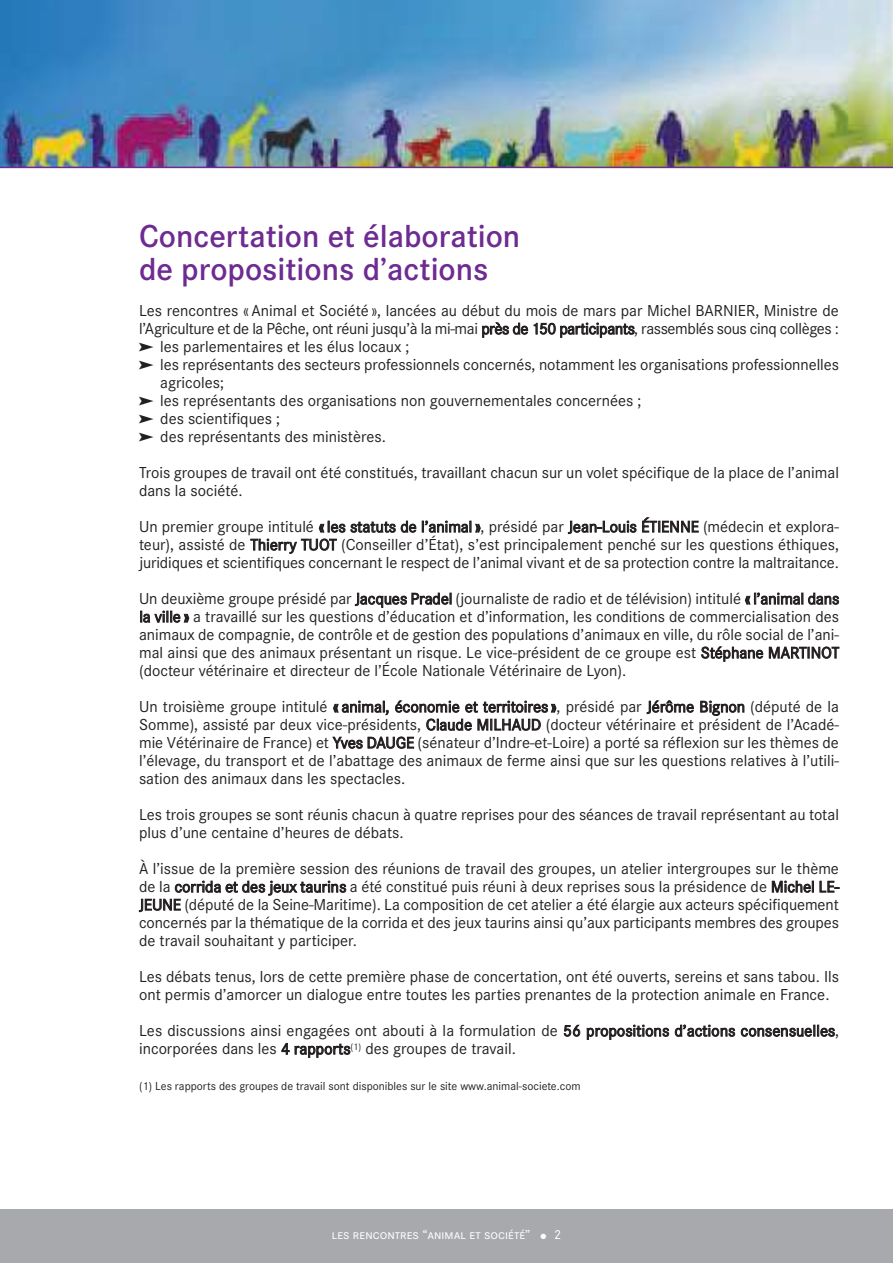
<style>
.page{position:relative;width:893px;height:1263px;background:#fff}
.page>*{position:absolute;margin:0;border:0;box-sizing:border-box;transform-origin:0 0}
.t1{font:600 16.05px/33px "Corporate S";color:#6e2b91}
.t2{font:8.1px "Corporate S";color:#231f20}
.t3{font:8.1px "Corporate S";letter-spacing:-.04em;color:#231f20}
.t4{font:6.6px "Corporate SSC";color:#fff}
.t5{font:6.6px "Corporate S";color:#fff}
.t6{font:5.85px "Corporate S";color:#231f20}
.t7{font:4.8px "Corporate S";color:#231f20}
.s1{font-family:"Pointers"}
</style>
<div class="page">
<img style="left:0;top:0;width:893px;height:168px">
<div style="left:0;top:1209px;width:893px;height:54px;background:#a8a9ad"></div>
<h1 class="t1" style="left:139px;top:225px;width:383px">Concertation et élaboration de propositions d’actions</h1>
<p class="t2" style="left:139px;top:309px;width:701px">Les rencontres « Animal et Société », lancées au début du mois de mars par Michel BARNIER, Ministre de</p>
<p class="t3" style="left:139px;top:327px;width:701px">l’Agriculture et de la Pêche, ont réuni jusqu’à la mi-mai près de 150 participants, rassemblés sous cinq collèges :</p>
<p class="t2" style="left:139px;top:345px;width:272px"><span class="s1">d</span> les parlementaires et les élus locaux ;</p>
<p class="t2" style="left:139px;top:363px;width:701px"><span class="s1">d</span> les représentants des secteurs professionnels concernés, notamment les organisations professionnelles</p>
<p class="t2" style="left:160px;top:381px;width:65px">agricoles;</p>
<p class="t2" style="left:139px;top:399px;width:504px"><span class="s1">d</span> les représentants des organisations non gouvernementales concernées ;</p>
<p class="t2" style="left:139px;top:417px;width:143px"><span class="s1">d</span> des scientifiques ;</p>
<p class="t2" style="left:139px;top:435px;width:248px"><span class="s1">d</span> des représentants des ministères.</p>
<p class="t2" style="left:139px;top:471px;width:701px">Trois groupes de travail ont été constitués, travaillant chacun sur un volet spécifique de la place de l’animal</p>
<p class="t2" style="left:139px;top:489px;width:105px">dans la société.</p>
<p class="t2" style="left:139px;top:525px;width:701px">Un premier groupe intitulé « les statuts de l’animal », présidé par Jean-Louis ÉTIENNE (médecin et explora-</p>
<p class="t2" style="left:139px;top:543px;width:701px">teur), assisté de Thierry TUOT (Conseiller d’État), s’est principalement penché sur les questions éthiques,</p>
<p class="t2" style="left:139px;top:561px;width:701px">juridiques et scientifiques concernant le respect de l’animal vivant et de sa protection contre la maltraitance.</p>
<p class="t2" style="left:139px;top:597px;width:702px">Un deuxième groupe présidé par Jacques Pradel (journaliste de radio et de télévision) intitulé « l’animal dans</p>
<p class="t2" style="left:139px;top:615px;width:701px">la ville » a travaillé sur les questions d’éducation et d’information, les conditions de commercialisation des</p>
<p class="t2" style="left:139px;top:633px;width:701px">animaux de compagnie, de contrôle et de gestion des populations d’animaux en ville, du rôle social de l’ani-</p>
<p class="t2" style="left:139px;top:651px;width:702px">mal ainsi que des animaux présentant un risque. Le vice-président de ce groupe est Stéphane MARTINOT</p>
<p class="t2" style="left:139px;top:669px;width:489px">(docteur vétérinaire et directeur de l’École Nationale Vétérinaire de Lyon).</p>
<p class="t2" style="left:139px;top:705px;width:701px">Un troisième groupe intitulé « animal, économie et territoires », présidé par Jérôme Bignon (député de la</p>
<p class="t2" style="left:139px;top:723px;width:701px">Somme), assisté par deux vice-présidents, Claude MILHAUD (docteur vétérinaire et président de l’Acadé-</p>
<p class="t2" style="left:139px;top:741px;width:701px">mie Vétérinaire de France) et Yves DAUGE (sénateur d’Indre-et-Loire) a porté sa réflexion sur les thèmes de</p>
<p class="t2" style="left:139px;top:759px;width:701px">l’élevage, du transport et de l’abattage des animaux de ferme ainsi que sur les questions relatives à l’utili-</p>
<p class="t2" style="left:139px;top:777px;width:268px">sation des animaux dans les spectacles.</p>
<p class="t2" style="left:139px;top:813px;width:701px">Les trois groupes se sont réunis chacun à quatre reprises pour des séances de travail représentant au total</p>
<p class="t2" style="left:139px;top:831px;width:266px">plus d’une centaine d’heures de débats.</p>
<p class="t2" style="left:139px;top:867px;width:701px">À l’issue de la première session des réunions de travail des groupes, un atelier intergroupes sur le thème</p>
<p class="t2" style="left:139px;top:885px;width:701px">de la corrida et des jeux taurins a été constitué puis réuni à deux reprises sous la présidence de Michel LE-</p>
<p class="t2" style="left:139px;top:903px;width:701px">JEUNE (député de la Seine-Maritime). La composition de cet atelier a été élargie aux acteurs spécifiquement</p>
<p class="t2" style="left:139px;top:921px;width:701px">concernés par la thématique de la corrida et des jeux taurins ainsi qu’aux participants membres des groupes</p>
<p class="t2" style="left:139px;top:939px;width:219px">de travail souhaitant y participer.</p>
<p class="t2" style="left:139px;top:975px;width:701px">Les débats tenus, lors de cette première phase de concertation, ont été ouverts, sereins et sans tabou. Ils</p>
<p class="t2" style="left:139px;top:993px;width:692px">ont permis d’amorcer un dialogue entre toutes les parties prenantes de la protection animale en France.</p>
<p class="t2" style="left:139px;top:1029px;width:701px">Les discussions ainsi engagées ont abouti à la formulation de 56 propositions d’actions consensuelles,</p>
<p class="t2" style="left:139px;top:1047px;width:213px">incorporées dans les 4 rapports</p>
<p class="t7" style="left:350px;top:1045px;width:12px">(1)</p>
<p class="t2" style="left:365px;top:1047px;width:152px">des groupes de travail.</p>
<p class="t6" style="left:139px;top:1085px;width:443px">(1) Les rapports des groupes de travail sont disponibles sur le site www.animal-societe.com</p>
<p class="t4" style="left:332px;top:1232px;width:200px">LES RENCONTRES “ANIMAL ET SOCIÉTÉ”</p>
<p class="t5" style="left:541px;top:1232px;width:22px">● 2</p>
</div>
